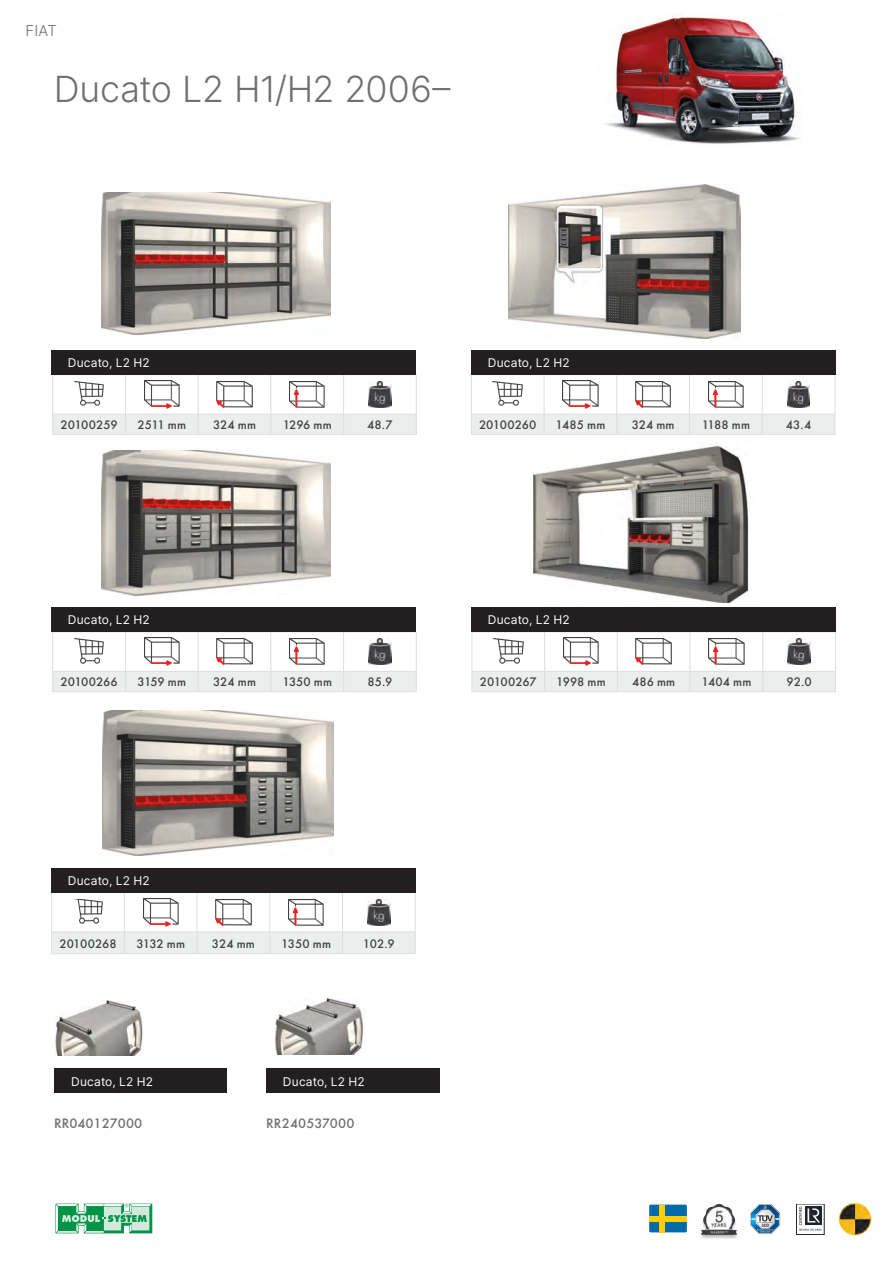
<style>
.page{position:relative;width:893px;height:1263px;background:#fff}
.page>*{position:absolute;margin:0;border:0;box-sizing:border-box;transform-origin:0 0}
.INTER_Light_24{font:300 36px "Inter";letter-spacing:-.01em;color:#6e7072}
.t1{font:300 15px "Inter";color:#6e7072}
.INTER_Reg_8_Grey{font:500 14.25px "Futura";color:#6e7072}
.t2{font:500 12.9px "Futura";color:#414142}
.t3{font:500 12.9px "Futura";letter-spacing:-.02em;color:#414142}
.INTER_Reg_White_TABELL{font:12px "Inter";letter-spacing:.015em;color:#fff}
</style>
<div class="page">
<svg style="left:55px;top:1203px;width:97px;height:30px;background:#75c49a"></svg>
<svg style="left:799px;top:1206px;width:23px;height:25px"></svg>
<svg style="left:799px;top:1206px;width:22px;height:24px"></svg>
<svg style="left:750px;top:1204px;width:31px;height:30px"></svg>
<img style="left:839px;top:1203px;width:33px;height:33px">
<div style="left:649px;top:1204px;width:38px;height:28px;background:#056ba8"></div>
<div style="left:649px;top:1216px;width:38px;height:5px;background:#fecd04"></div>
<div style="left:660px;top:1204px;width:5px;height:28px;background:#fecd04"></div>
<img style="left:701px;top:1203px;width:37px;height:36px">
<img style="left:274px;top:998px;width:89px;height:56px">
<img style="left:55px;top:1000px;width:88px;height:56px">
<hr style="left:53px;top:374px;width:72px;height:1px;background:#dcdedf">
<hr style="left:52px;top:375px;width:1px;height:39px;background:#dcdedf">
<hr style="left:125px;top:374px;width:73px;height:1px;background:#dcdedf">
<hr style="left:125px;top:375px;width:1px;height:39px;background:#dcdedf">
<hr style="left:198px;top:374px;width:73px;height:1px;background:#dcdedf">
<hr style="left:198px;top:375px;width:1px;height:39px;background:#dcdedf">
<hr style="left:271px;top:374px;width:73px;height:1px;background:#dcdedf">
<hr style="left:271px;top:375px;width:1px;height:39px;background:#dcdedf">
<hr style="left:344px;top:374px;width:72px;height:1px;background:#dcdedf">
<hr style="left:343px;top:375px;width:1px;height:39px;background:#dcdedf">
<hr style="left:416px;top:375px;width:1px;height:39px;background:#dcdedf">
<hr style="left:53px;top:434px;width:72px;height:1px;background:#dcdedf">
<hr style="left:125px;top:434px;width:73px;height:1px;background:#dcdedf">
<hr style="left:198px;top:434px;width:73px;height:1px;background:#dcdedf">
<hr style="left:271px;top:434px;width:73px;height:1px;background:#dcdedf">
<hr style="left:344px;top:434px;width:72px;height:1px;background:#dcdedf">
<div style="left:52px;top:414px;width:365px;height:20px;background:#eceded"></div>
<img style="left:74px;top:381px;width:30px;height:25px">
<img style="left:144px;top:381px;width:35px;height:27px">
<img style="left:217px;top:381px;width:35px;height:26px">
<img style="left:289px;top:382px;width:36px;height:25px">
<img style="left:369px;top:381px;width:22px;height:26px">
<hr style="left:471px;top:374px;width:73px;height:1px;background:#dcdedf">
<hr style="left:471px;top:375px;width:1px;height:39px;background:#dcdedf">
<hr style="left:544px;top:374px;width:73px;height:1px;background:#dcdedf">
<hr style="left:544px;top:375px;width:1px;height:39px;background:#dcdedf">
<hr style="left:617px;top:374px;width:72px;height:1px;background:#dcdedf">
<hr style="left:616px;top:375px;width:1px;height:39px;background:#dcdedf">
<hr style="left:689px;top:374px;width:73px;height:1px;background:#dcdedf">
<hr style="left:689px;top:375px;width:1px;height:39px;background:#dcdedf">
<hr style="left:762px;top:374px;width:73px;height:1px;background:#dcdedf">
<hr style="left:762px;top:375px;width:1px;height:39px;background:#dcdedf">
<hr style="left:835px;top:375px;width:1px;height:39px;background:#dcdedf">
<hr style="left:471px;top:434px;width:73px;height:1px;background:#dcdedf">
<hr style="left:544px;top:434px;width:73px;height:1px;background:#dcdedf">
<hr style="left:617px;top:434px;width:72px;height:1px;background:#dcdedf">
<hr style="left:689px;top:434px;width:73px;height:1px;background:#dcdedf">
<hr style="left:762px;top:434px;width:73px;height:1px;background:#dcdedf">
<div style="left:471px;top:414px;width:365px;height:20px;background:#eceded"></div>
<img style="left:493px;top:381px;width:30px;height:25px">
<img style="left:563px;top:381px;width:35px;height:27px">
<img style="left:635px;top:381px;width:36px;height:26px">
<img style="left:708px;top:382px;width:36px;height:25px">
<img style="left:787px;top:381px;width:23px;height:26px">
<hr style="left:53px;top:632px;width:72px;height:1px;background:#dcdedf">
<hr style="left:52px;top:632px;width:1px;height:39px;background:#dcdedf">
<hr style="left:125px;top:632px;width:73px;height:1px;background:#dcdedf">
<hr style="left:125px;top:632px;width:1px;height:39px;background:#dcdedf">
<hr style="left:198px;top:632px;width:73px;height:1px;background:#dcdedf">
<hr style="left:198px;top:632px;width:1px;height:39px;background:#dcdedf">
<hr style="left:271px;top:632px;width:73px;height:1px;background:#dcdedf">
<hr style="left:271px;top:632px;width:1px;height:39px;background:#dcdedf">
<hr style="left:344px;top:632px;width:72px;height:1px;background:#dcdedf">
<hr style="left:343px;top:632px;width:1px;height:39px;background:#dcdedf">
<hr style="left:416px;top:632px;width:1px;height:39px;background:#dcdedf">
<svg style="left:52px;top:671px;width:365px;height:21px;background:#eaebeb"></svg>
<img style="left:74px;top:639px;width:30px;height:24px">
<img style="left:144px;top:638px;width:35px;height:27px">
<img style="left:217px;top:639px;width:35px;height:26px">
<img style="left:289px;top:639px;width:36px;height:25px">
<img style="left:369px;top:639px;width:22px;height:26px">
<hr style="left:472px;top:632px;width:73px;height:1px;background:#dcdedf">
<hr style="left:472px;top:632px;width:1px;height:39px;background:#dcdedf">
<hr style="left:545px;top:632px;width:72px;height:1px;background:#dcdedf">
<hr style="left:544px;top:632px;width:1px;height:39px;background:#dcdedf">
<hr style="left:617px;top:632px;width:73px;height:1px;background:#dcdedf">
<hr style="left:617px;top:632px;width:1px;height:39px;background:#dcdedf">
<hr style="left:690px;top:632px;width:73px;height:1px;background:#dcdedf">
<hr style="left:690px;top:632px;width:1px;height:39px;background:#dcdedf">
<hr style="left:763px;top:632px;width:73px;height:1px;background:#dcdedf">
<hr style="left:762px;top:632px;width:1px;height:39px;background:#dcdedf">
<hr style="left:835px;top:632px;width:1px;height:39px;background:#dcdedf">
<svg style="left:472px;top:671px;width:364px;height:21px;background:#eaebeb"></svg>
<img style="left:493px;top:639px;width:30px;height:24px">
<img style="left:563px;top:638px;width:36px;height:27px">
<img style="left:636px;top:639px;width:35px;height:26px">
<img style="left:709px;top:639px;width:35px;height:25px">
<img style="left:788px;top:639px;width:22px;height:26px">
<hr style="left:51px;top:892px;width:73px;height:1px;background:#dcdedf">
<hr style="left:51px;top:893px;width:1px;height:39px;background:#dcdedf">
<hr style="left:124px;top:892px;width:73px;height:1px;background:#dcdedf">
<hr style="left:124px;top:893px;width:1px;height:39px;background:#dcdedf">
<hr style="left:197px;top:892px;width:73px;height:1px;background:#dcdedf">
<hr style="left:197px;top:893px;width:1px;height:39px;background:#dcdedf">
<hr style="left:270px;top:892px;width:72px;height:1px;background:#dcdedf">
<hr style="left:270px;top:893px;width:1px;height:39px;background:#dcdedf">
<hr style="left:342px;top:892px;width:73px;height:1px;background:#dcdedf">
<hr style="left:342px;top:893px;width:1px;height:39px;background:#dcdedf">
<hr style="left:415px;top:893px;width:1px;height:39px;background:#dcdedf">
<svg style="left:51px;top:932px;width:365px;height:22px;background:#eaebeb"></svg>
<img style="left:73px;top:899px;width:30px;height:24px">
<img style="left:143px;top:898px;width:35px;height:28px">
<img style="left:216px;top:899px;width:35px;height:26px">
<img style="left:288px;top:899px;width:36px;height:26px">
<img style="left:367px;top:899px;width:23px;height:26px">
<img style="left:533px;top:445px;width:216px;height:157px">
<img style="left:102px;top:193px;width:228px;height:142px">
<img style="left:101px;top:451px;width:229px;height:145px">
<img style="left:103px;top:710px;width:231px;height:145px">
<img style="left:509px;top:185px;width:231px;height:154px">
<div style="left:52px;top:868px;width:364px;height:24px;background:#231f20"></div>
<div style="left:54px;top:1069px;width:173px;height:24px;background:#231f20"></div>
<div style="left:266px;top:1069px;width:174px;height:24px;background:#231f20"></div>
<div style="left:52px;top:608px;width:364px;height:24px;background:#231f20"></div>
<div style="left:52px;top:350px;width:364px;height:24px;background:#231f20"></div>
<div style="left:471px;top:608px;width:364px;height:24px;background:#231f20"></div>
<div style="left:471px;top:350px;width:364px;height:24px;background:#231f20"></div>
<img style="left:605px;top:15px;width:195px;height:129px">
<p class="t1" style="left:26px;top:19px;width:33px">FIAT</p>
<p class="INTER_Light_24" style="left:54px;top:62px;width:398px">Ducato L2 H1/H2 2006–</p>
<p class="INTER_Reg_White_TABELL" style="left:68px;top:354px;width:83px">Ducato, L2 H2</p>
<p class="INTER_Reg_White_TABELL" style="left:488px;top:354px;width:83px">Ducato, L2 H2</p>
<p class="t2" style="left:60px;top:417px;width:59px">20100259</p>
<p class="t2" style="left:138px;top:417px;width:50px">2511 mm</p>
<p class="t2" style="left:213px;top:417px;width:44px">324 mm</p>
<p class="t2" style="left:283px;top:417px;width:51px">1296 mm</p>
<p class="t2" style="left:367px;top:417px;width:27px">48.7</p>
<p class="t2" style="left:479px;top:417px;width:59px">20100260</p>
<p class="t2" style="left:555px;top:417px;width:51px">1485 mm</p>
<p class="t2" style="left:632px;top:417px;width:44px">324 mm</p>
<p class="t2" style="left:702px;top:417px;width:50px">1188 mm</p>
<p class="t2" style="left:786px;top:417px;width:27px">43.4</p>
<p class="INTER_Reg_White_TABELL" style="left:68px;top:611px;width:83px">Ducato, L2 H2</p>
<p class="INTER_Reg_White_TABELL" style="left:488px;top:611px;width:83px">Ducato, L2 H2</p>
<p class="t2" style="left:60px;top:674px;width:59px">20100266</p>
<p class="t2" style="left:137px;top:674px;width:50px">3159 mm</p>
<p class="t2" style="left:213px;top:674px;width:44px">324 mm</p>
<p class="t2" style="left:282px;top:674px;width:51px">1350 mm</p>
<p class="t2" style="left:367px;top:674px;width:26px">85.9</p>
<p class="t3" style="left:480px;top:674px;width:59px">20100267</p>
<p class="t2" style="left:556px;top:674px;width:51px">1998 mm</p>
<p class="t2" style="left:632px;top:674px;width:45px">486 mm</p>
<p class="t2" style="left:701px;top:674px;width:51px">1404 mm</p>
<p class="t2" style="left:786px;top:674px;width:27px">92.0</p>
<p class="INTER_Reg_White_TABELL" style="left:68px;top:872px;width:83px">Ducato, L2 H2</p>
<p class="t2" style="left:59px;top:935px;width:59px">20100268</p>
<p class="t2" style="left:136px;top:935px;width:50px">3132 mm</p>
<p class="t2" style="left:212px;top:935px;width:44px">324 mm</p>
<p class="t2" style="left:281px;top:935px;width:51px">1350 mm</p>
<p class="t2" style="left:363px;top:935px;width:33px">102.9</p>
<p class="INTER_Reg_White_TABELL" style="left:71px;top:1072px;width:83px">Ducato, L2 H2</p>
<p class="INTER_Reg_White_TABELL" style="left:283px;top:1072px;width:83px">Ducato, L2 H2</p>
<p class="INTER_Reg_8_Grey" style="left:54px;top:1115px;width:90px">RR040127000</p>
<p class="INTER_Reg_8_Grey" style="left:266px;top:1115px;width:90px">RR240537000</p>
</div>
